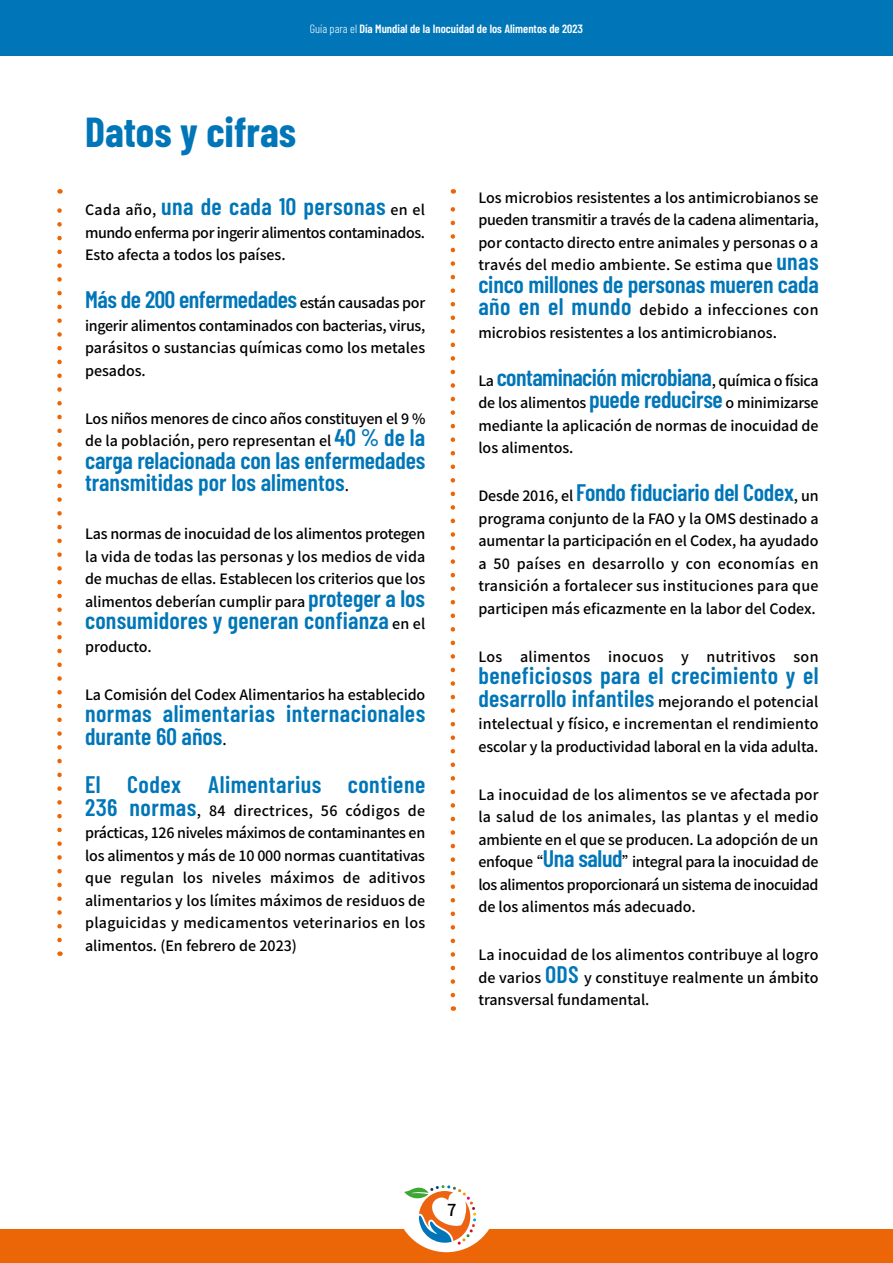
<style>
.page{position:relative;width:893px;height:1263px;background:#fff}
.page>*{position:absolute;margin:0;border:0;box-sizing:border-box;transform-origin:0 0}
.Title_blue{font:700 42px "Barlow Condensed";color:#0076b8}
._7-Text_-_1_orange_l{font:600 24px/22.5px "Barlow Condensed";letter-spacing:.02em;color:#0076b8}
._7-Text_-_1_orange_l-2{font:600 24px/22.5px "Barlow Condensed";color:#0076b8}
._7-Text_-_1_orange_l-3{font:600 24px "Barlow Condensed";letter-spacing:-.02em;color:#0076b8}
.t1{font:500 16.5px "Noto Sans CJ Ksc";color:#000}
._7-Text_-_1_orange_l-4{font:500 14.25px/22.5px "Noto Sans CJ Ksc";color:#000;text-align:justify}
._7-Text_-_1_orange_l-5{font:500 14.25px/22.5px "Noto Sans CJ Ksc";letter-spacing:-.03em;color:#000}
._7-Text_-_1_orange_l-6{font:500 14.25px "Noto Sans CJ Ksc";letter-spacing:.02em;color:#000}
.t2{font:600 12px "Barlow Condensed";color:#fff}
.s1{font-weight:300}
.s2{font-family:"Noto Sans CJ Ksc";font-weight:500;font-size:14.25px;color:#000}
.s3{font-family:"Barlow Condensed";font-weight:600;font-size:24px;color:#0076b8}
</style>
<div class="page">
<div style="left:0;top:1229px;width:893px;height:34px;background:#ec6608"></div>
<div style="left:0;top:0;width:893px;height:55px;background:#0076b8"></div>
<div style="left:396px;top:1150px;width:101px;height:102px;background:#fff;border-radius:50%"></div>
<svg style="left:404px;top:1185px;width:72px;height:60px"></svg>
<svg style="left:57px;top:189px;width:5px;height:751px"></svg>
<svg style="left:450px;top:189px;width:5px;height:822px"></svg>
<p class="t2" style="left:310px;top:21px;width:275px"><span class="s1">Guía para el</span> Día Mundial de la Inocuidad de los Alimentos de 2023</p>
<p class="Title_blue" style="left:85px;top:106px;width:212px">Datos y cifras</p>
<p class="_7-Text_-_1_orange_l" style="left:85px;top:195px;width:342px"><span class="s2">Cada año,</span> una de cada 10 personas <span class="s2">en el</span></p>
<p class="_7-Text_-_1_orange_l-5" style="left:85px;top:222px;width:341px">mundo enferma por ingerir alimentos contaminados.<br>Esto afecta a todos los países.</p>
<p class="_7-Text_-_1_orange_l-3" style="left:85px;top:285px;width:342px">Más de 200 enfermedades <span class="s2">están causadas por</span></p>
<p class="_7-Text_-_1_orange_l-4" style="left:85px;top:315px;width:342px">ingerir alimentos contaminados con bacterias, virus, parásitos o sustancias químicas como los metales pesados.</p>
<p class="_7-Text_-_1_orange_l-4" style="left:85px;top:408px;width:342px">Los niños menores de cinco años constituyen el 9 % de la población, pero representan el <span class="s3">40 % de la</span></p>
<p class="_7-Text_-_1_orange_l-2" style="left:85px;top:448px;width:342px">carga relacionada con las enfermedades transmitidas por los alimentos<span class="s2">.</span></p>
<p class="_7-Text_-_1_orange_l-4" style="left:85px;top:523px;width:342px">Las normas de inocuidad de los alimentos protegen la vida de todas las personas y los medios de vida de muchas de ellas. Establecen los criterios que los alimentos deberían cumplir para <span class="s3">proteger a los</span></p>
<p class="_7-Text_-_1_orange_l-2" style="left:85px;top:609px;width:342px">consumidores y generan confianza <span class="s2">en el</span></p>
<p class="_7-Text_-_1_orange_l-4" style="left:85px;top:636px;width:68px">producto.</p>
<p class="_7-Text_-_1_orange_l-4" style="left:85px;top:684px;width:342px">La Comisión del Codex Alimentarios ha establecido</p>
<p class="_7-Text_-_1_orange_l" style="left:85px;top:702px;width:342px">normas alimentarias internacionales durante 60 años<span class="s2">.</span></p>
<p class="_7-Text_-_1_orange_l" style="left:85px;top:772px;width:342px">El Codex Alimentarius contiene</p>
<p class="_7-Text_-_1_orange_l-4" style="left:85px;top:799px;width:342px"><span class="s3">236 normas</span>, 84 directrices, 56 códigos de prácticas, 126 niveles máximos de contaminantes en los alimentos y más de 10 000 normas cuantitativas que regulan los niveles máximos de aditivos alimentarios y los límites máximos de residuos de plaguicidas y medicamentos veterinarios en los alimentos. (En febrero de 2023)</p>
<p class="_7-Text_-_1_orange_l-4" style="left:478px;top:187px;width:342px">Los microbios resistentes a los antimicrobianos se pueden transmitir a través de la cadena alimentaria, por contacto directo entre animales y personas o a través del medio ambiente. Se estima que <span class="s3">unas</span></p>
<p class="_7-Text_-_1_orange_l-2" style="left:478px;top:272px;width:342px">cinco millones de personas mueren cada</p>
<p class="_7-Text_-_1_orange_l-4" style="left:478px;top:299px;width:342px"><span class="s3">año en el mundo</span> debido a infecciones con microbios resistentes a los antimicrobianos.</p>
<p class="_7-Text_-_1_orange_l-3" style="left:478px;top:362px;width:342px"><span class="s2">La</span> contaminación microbiana<span class="s2">, química o física</span></p>
<p class="_7-Text_-_1_orange_l-4" style="left:478px;top:392px;width:342px">de los alimentos <span class="s3">puede reducirse</span> o minimizarse mediante la aplicación de normas de inocuidad de los alimentos.</p>
<p class="_7-Text_-_1_orange_l-2" style="left:478px;top:481px;width:342px"><span class="s2">Desde 2016, el</span> Fondo fiduciario del Codex<span class="s2">, un</span></p>
<p class="_7-Text_-_1_orange_l-4" style="left:478px;top:508px;width:342px">programa conjunto de la FAO y la OMS destinado a aumentar la participación en el Codex, ha ayudado a 50 países en desarrollo y con economías en transición a fortalecer sus instituciones para que participen más eficazmente en la labor del Codex.</p>
<p class="_7-Text_-_1_orange_l-6" style="left:478px;top:648px;width:342px">Los alimentos inocuos y nutritivos son</p>
<p class="_7-Text_-_1_orange_l" style="left:478px;top:664px;width:342px">beneficiosos para el crecimiento y el desarrollo infantiles <span class="s2">mejorando el potencial</span></p>
<p class="_7-Text_-_1_orange_l-4" style="left:478px;top:713px;width:342px">intelectual y físico, e incrementan el rendimiento escolar y la productividad laboral en la vida adulta.</p>
<p class="_7-Text_-_1_orange_l-4" style="left:478px;top:784px;width:342px">La inocuidad de los alimentos se ve afectada por la salud de los animales, las plantas y el medio ambiente en el que se producen. La adopción de un enfoque “<span class="s3">Una salud</span>”integral para la inocuidad de los alimentos proporcionará un sistema de inocuidad de los alimentos más adecuado.</p>
<p class="_7-Text_-_1_orange_l-4" style="left:478px;top:944px;width:342px">La inocuidad de los alimentos contribuye al logro de varios <span class="s3">ODS</span> y constituye realmente un ámbito transversal fundamental.</p>
<p class="t1" style="left:447px;top:1200px;width:11px">7</p>
</div>
